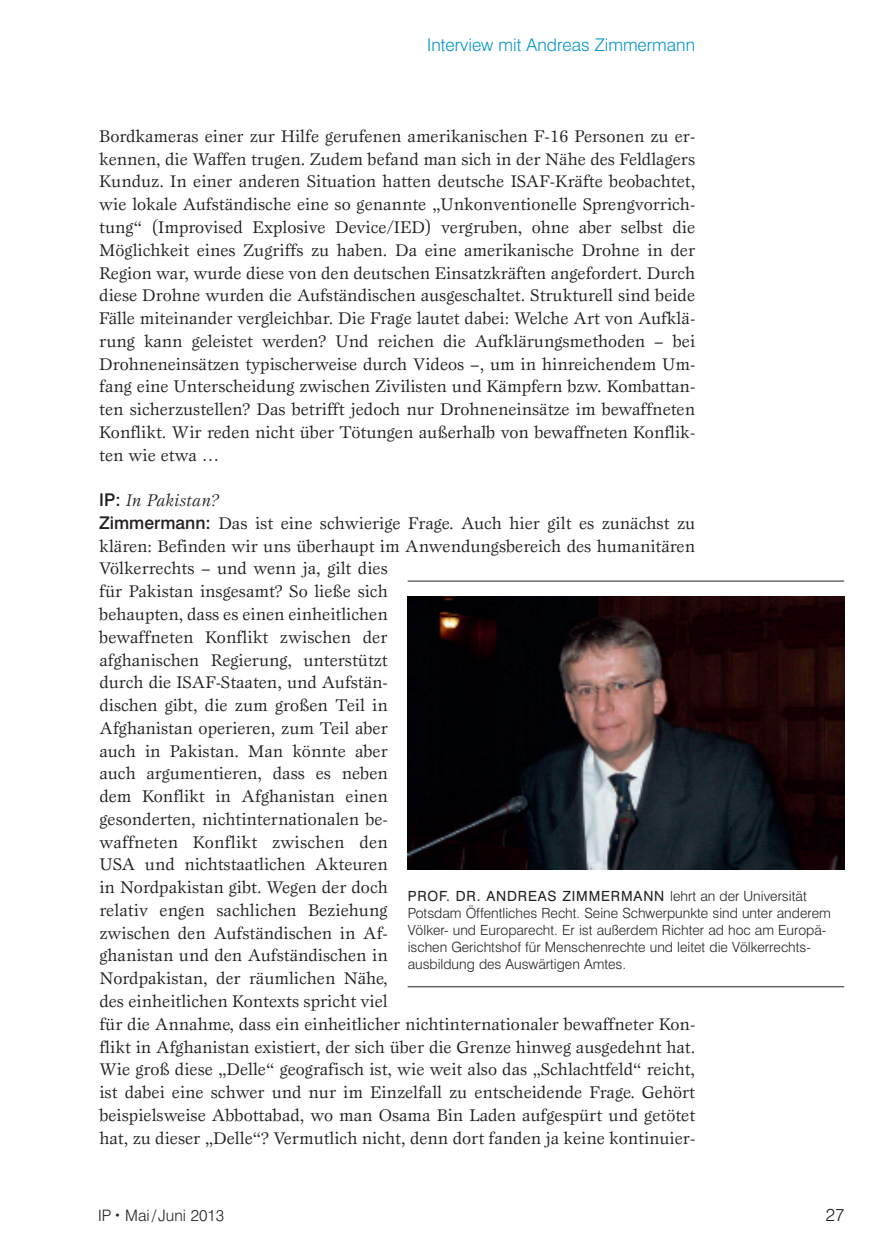
<style>
.page{position:relative;width:869px;height:1246px;background:#fff}
.page>*{position:absolute;margin:0;border:0;box-sizing:border-box;transform-origin:0 0}
.AN_Text_InterviewAnt{font:17.5px/22.8px "Esprit Std";color:#231f20;text-align:justify}
.AN_SeitenUeberschri{font:300 17.5px "Swiss 721 BT";color:#0094c8}
.AN_Text_InterviewAnt-2{font:italic 17.5px "Esprit Std";color:#231f20}
.t1{font:300 17.5px "Swiss 721 BT";color:#231f20}
.t2{font:300 15.75px "Swiss 721 BT";color:#231f20}
.AN_Autorennachweis_K{font:300 14px/17.2px "Swiss 721 BT";color:#231f20}
.s1{font-family:"Swiss 721 BT";font-weight:500;font-style:normal}
.s2{font-family:"Swiss 721 BT";font-weight:500}
.s3{font-weight:400}
.s4{font-size:10.5px}
</style>
<div class="page">
<img style="left:407px;top:596px;width:436px;height:273px">
<hr style="left:407px;top:580px;width:436px;height:1px;background:#231f20">
<hr style="left:407px;top:986px;width:436px;height:1px;background:#231f20">
<p class="AN_SeitenUeberschri" style="left:427px;top:34px;width:269px">Interview mit Andreas Zimmermann</p>
<p class="AN_Text_InterviewAnt" style="left:99px;top:124px;width:597px">Bordkameras einer zur Hilfe gerufenen amerikanischen F-16 Personen zu er&shy;kennen, die Waffen trugen. Zudem befand man sich in der Nähe des Feldlagers Kunduz. In einer anderen Situation hatten deutsche ISAF-Kräfte beobachtet, wie lokale Aufständische eine so genannte „Unkonventionelle Sprengvorrich&shy;tung“ (Improvised Explosive Device/IED) vergruben, ohne aber selbst die Möglichkeit eines Zugriffs zu haben. Da eine amerikanische Drohne in der Region war, wurde diese von den deutschen Einsatzkräften angefordert. Durch diese Drohne wurden die Aufständischen ausgeschaltet. Strukturell sind beide Fälle miteinander vergleichbar. Die Frage lautet dabei: Welche Art von Aufklä&shy;rung kann geleistet werden? Und reichen die Aufklärungsmethoden – bei Drohneneinsätzen typischerweise durch Videos –, um in hinreichendem Um&shy;fang eine Unterscheidung zwischen Zivilisten und Kämpfern bzw. Kombattan&shy;ten sicherzustellen? Das betrifft jedoch nur Drohneneinsätze im bewaffneten Konflikt. Wir reden nicht über Tötungen außerhalb von bewaffneten Konflik&shy;ten wie etwa …</p>
<p class="AN_Text_InterviewAnt-2" style="left:99px;top:490px;width:121px"><span class="s1">IP:</span> In Pakistan?</p>
<p class="AN_Text_InterviewAnt" style="left:99px;top:511px;width:597px;text-align:left"><span class="s2">Zimmermann:</span> Das ist eine schwierige Frage. Auch hier gilt es zunächst zu klären: Befinden wir uns überhaupt im Anwendungsbereich des humanitären Völkerrechts – und wenn ja, gilt dies<br>für Pakistan insgesamt? So ließe sich<br>behaupten, dass es einen einheitlichen<br>bewaffneten Konflikt zwischen der<br>afghanischen Regierung, unterstützt<br>durch die ISAF-Staaten, und Aufstän-<br>dischen gibt, die zum großen Teil in<br>Afghanistan operieren, zum Teil aber<br>auch in Pakistan. Man könnte aber<br>auch argumentieren, dass es neben<br>dem Konflikt in Afghanistan einen<br>gesonderten, nichtinternationalen be-<br>waffneten Konflikt zwischen den<br>USA und nichtstaatlichen Akteuren<br>in Nordpakistan gibt. Wegen der doch<br>relativ engen sachlichen Beziehung<br>zwischen den Aufständischen in Af-<br>ghanistan und den Aufständischen in<br>Nordpakistan, der räumlichen Nähe,<br>des einheitlichen Kontexts spricht viel<br>für die Annahme, dass ein einheitlicher nichtinternationaler bewaffneter Kon&shy;flikt in Afghanistan existiert, der sich über die Grenze hinweg ausgedehnt hat.<br>Wie groß diese „Delle“ geografisch ist, wie weit also das „Schlachtfeld“ reicht, ist dabei eine schwer und nur im Einzelfall zu entscheidende Frage. Gehört beispielsweise Abbottabad, wo man Osama Bin Laden aufgespürt und getötet hat, zu dieser „Delle“? Vermutlich nicht, denn dort fanden ja keine kontinuier-</p>
<p class="AN_Autorennachweis_K" style="left:407px;top:886px;width:424px"><span class="s3">PROF. DR. ANDREAS ZIMMERMANN</span> lehrt an der Universität Potsdam Öffentliches Recht. Seine Schwerpunkte sind unter anderem Völker- und Europarecht. Er ist außerdem Richter ad hoc am Europä&shy;ischen Gerichtshof für Menschenrechte und leitet die Völkerrechts&shy;ausbildung des Auswärtigen Amtes.</p>
<p class="t2" style="left:98px;top:1205px;width:128px">IP <span class="s4">•</span> Mai/ Juni 2013</p>
<p class="t1" style="left:825px;top:1203px;width:20px">27</p>
</div>
